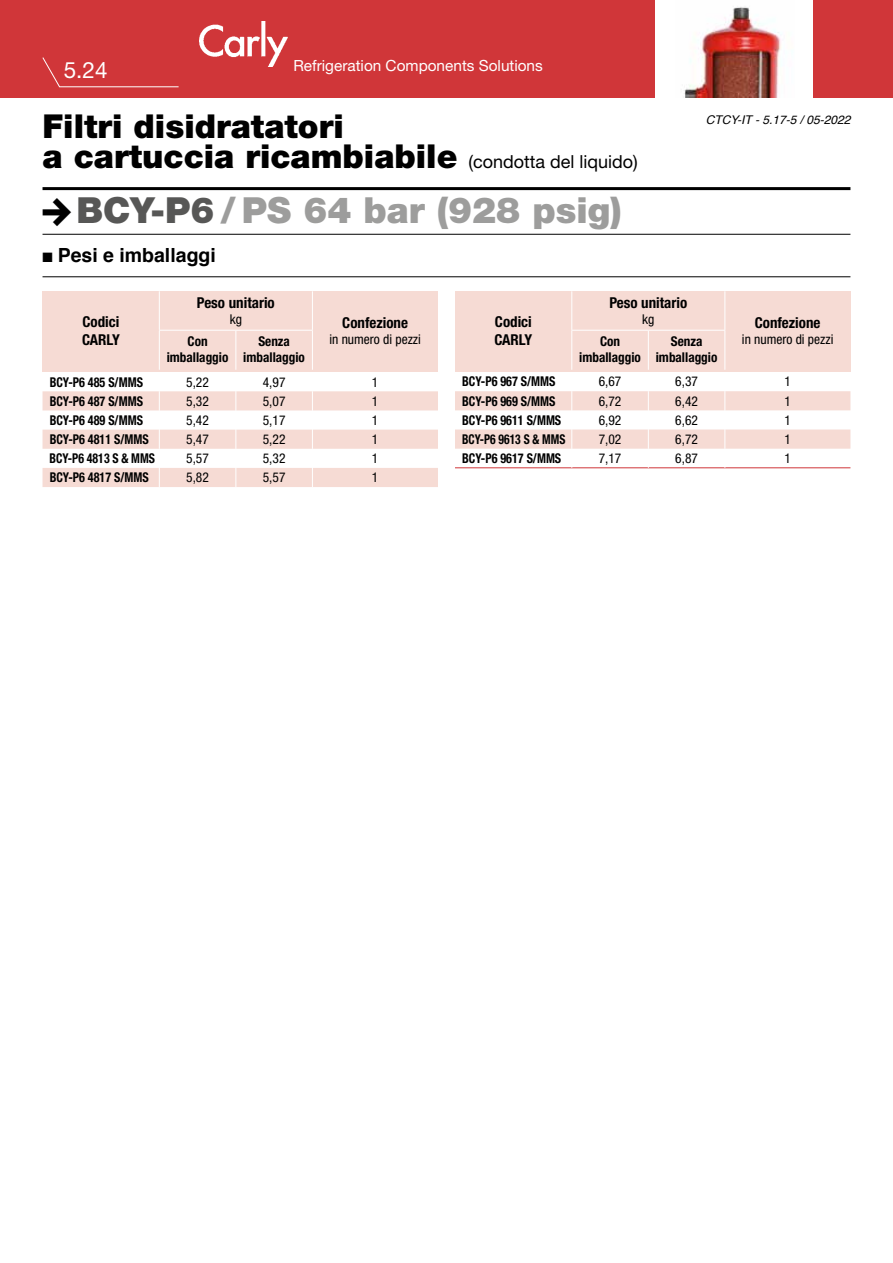
<style>
.page{position:relative;width:893px;height:1263px;background:#fff}
.page>*{position:absolute;margin:0;border:0;box-sizing:border-box;transform-origin:0 0}
.t1{font:900 36px "Helvetica Neue LT Pro";color:#9d9d9c}
.t2{font:900 33px/30px "Helvetica Neue LT Pro";color:#000}
.t3{font:22.5px "Helvetica Neue LT Pro";color:#fff}
.t4{font:700 19.5px "Helvetica";color:#000}
.t5{font:15.3px "Helvetica Neue LT Pro";color:#fff}
.t6{font:700 condensed 15px/18px "Helvetica Neue LT Pro";color:#000}
.t7{font:condensed 13.5px "Helvetica Neue LT Pro";color:#000}
.t8{font:700 condensed 13.5px "Helvetica Neue LT Pro";color:#000;scale:.9 1}
.t9{font:700 condensed 13.5px/16.2px "Helvetica Neue LT Pro";color:#000;text-align:center}
.t10{font:700 condensed 13.5px "Helvetica Neue LT Pro";color:#000;scale:.88 1}
.t11{font:700 condensed 13.5px "Helvetica Neue LT Pro";color:#000;scale:.86 1}
.t12{font:italic 12px "Helvetica";color:#000}
.s1{font-weight:400;font-size:18px}
.s2{color:#575756}
</style>
<div class="page">
<div style="left:0;top:0;width:893px;height:98px;background:#d03639"></div>
<div style="left:43px;top:291px;width:395px;height:81px;background:#f6dbd4"></div>
<div style="left:455px;top:291px;width:395px;height:81px;background:#f6dbd4"></div>
<img style="left:200px;top:21px;width:87px;height:45px">
<svg style="left:42px;top:57px;width:137px;height:31px"></svg>
<div style="left:655px;top:0;width:157px;height:99px;background:#fff"></div>
<img style="left:684px;top:7px;width:97px;height:91px">
<hr style="left:43px;top:187px;width:807px;height:3px;background:#000">
<hr style="left:43px;top:234px;width:807px;height:1px;background:#000">
<hr style="left:43px;top:276px;width:807px;height:1px;background:#000">
<svg style="left:43px;top:391px;width:395px;height:96px"></svg>
<svg style="left:455px;top:391px;width:395px;height:77px"></svg>
<hr style="left:159px;top:291px;width:1px;height:39px;background:#fff">
<hr style="left:312px;top:291px;width:1px;height:39px;background:#fff">
<hr style="left:159px;top:330px;width:77px;height:1px;background:#fff">
<hr style="left:236px;top:330px;width:77px;height:1px;background:#fff">
<hr style="left:159px;top:331px;width:1px;height:39px;background:#fff">
<hr style="left:235px;top:331px;width:1px;height:39px;background:#fff">
<hr style="left:312px;top:331px;width:1px;height:39px;background:#fff">
<hr style="left:571px;top:291px;width:1px;height:39px;background:#fff">
<hr style="left:724px;top:291px;width:1px;height:39px;background:#fff">
<hr style="left:571px;top:330px;width:77px;height:1px;background:#fff">
<hr style="left:648px;top:330px;width:77px;height:1px;background:#fff">
<hr style="left:571px;top:331px;width:1px;height:39px;background:#fff">
<hr style="left:648px;top:331px;width:1px;height:39px;background:#fff">
<hr style="left:724px;top:331px;width:1px;height:39px;background:#fff">
<h3 class="t3" style="left:64px;top:56px;width:45px">5.24</h3>
<p class="t5" style="left:293px;top:56px;width:251px">Refrigeration Components Solutions</p>
<h2 class="t2" style="left:43px;top:111px;width:597px">Filtri disidratatori<br>a cartuccia ricambiabile <span class="s1">(condotta del liquido)</span></h2>
<h1 class="t1" style="left:77px;top:188px;width:547px"><span class="s2">BCY-P6</span> / PS 64 bar (928 psig)</h1>
<h3 class="t4" style="left:43px;top:240px;width:175px">■ Pesi e imballaggi</h3>
<p class="t12" style="left:706px;top:110px;width:146px">CTCY-IT - 5.17-5 / 05-2022</p>
<p class="t6" style="left:82px;top:313px;width:39px">Codici<br>CARLY</p>
<p class="t6" style="left:197px;top:294px;width:79px">Peso unitario</p>
<p class="t7" style="left:230px;top:311px;width:14px">kg</p>
<p class="t6" style="left:342px;top:313px;width:67px">Confezione</p>
<p class="t9" style="left:188px;top:333px;width:22px">Con</p>
<p class="t7" style="left:329px;top:331px;width:93px">in numero di pezzi</p>
<p class="t9" style="left:167px;top:349px;width:63px">imballaggio</p>
<p class="t9" style="left:243px;top:333px;width:63px">Senza imballaggio</p>
<p class="t8" style="left:50px;top:374px;width:105px">BCY-P6 485 S/MMS</p>
<p class="t7" style="left:186px;top:374px;width:24px">5,22</p>
<p class="t7" style="left:263px;top:374px;width:24px">4,97</p>
<p class="t7" style="left:372px;top:374px;width:8px">1</p>
<p class="t8" style="left:50px;top:393px;width:105px">BCY-P6 487 S/MMS</p>
<p class="t7" style="left:186px;top:393px;width:24px">5,32</p>
<p class="t7" style="left:263px;top:393px;width:24px">5,07</p>
<p class="t7" style="left:372px;top:393px;width:8px">1</p>
<p class="t8" style="left:50px;top:412px;width:105px">BCY-P6 489 S/MMS</p>
<p class="t7" style="left:186px;top:412px;width:24px">5,42</p>
<p class="t7" style="left:263px;top:412px;width:24px">5,17</p>
<p class="t7" style="left:372px;top:412px;width:8px">1</p>
<p class="t8" style="left:50px;top:431px;width:112px">BCY-P6 4811 S/MMS</p>
<p class="t7" style="left:186px;top:431px;width:24px">5,47</p>
<p class="t7" style="left:263px;top:431px;width:24px">5,22</p>
<p class="t7" style="left:372px;top:431px;width:8px">1</p>
<p class="t10" style="left:50px;top:450px;width:121px">BCY-P6 4813 S &amp; MMS</p>
<p class="t7" style="left:186px;top:450px;width:24px">5,57</p>
<p class="t7" style="left:263px;top:450px;width:24px">5,32</p>
<p class="t7" style="left:372px;top:450px;width:8px">1</p>
<p class="t8" style="left:50px;top:469px;width:112px">BCY-P6 4817 S/MMS</p>
<p class="t7" style="left:186px;top:470px;width:24px">5,82</p>
<p class="t7" style="left:263px;top:470px;width:24px">5,57</p>
<p class="t7" style="left:372px;top:470px;width:8px">1</p>
<p class="t6" style="left:494px;top:313px;width:39px">Codici<br>CARLY</p>
<p class="t6" style="left:609px;top:294px;width:79px">Peso unitario</p>
<p class="t7" style="left:642px;top:311px;width:14px">kg</p>
<p class="t6" style="left:755px;top:313px;width:67px">Confezione</p>
<p class="t9" style="left:600px;top:333px;width:22px">Con</p>
<p class="t7" style="left:742px;top:331px;width:93px">in numero di pezzi</p>
<p class="t9" style="left:579px;top:349px;width:63px">imballaggio</p>
<p class="t9" style="left:656px;top:333px;width:63px">Senza imballaggio</p>
<p class="t8" style="left:462px;top:374px;width:105px">BCY-P6 967 S/MMS</p>
<p class="t7" style="left:599px;top:374px;width:24px">6,67</p>
<p class="t7" style="left:675px;top:374px;width:24px">6,37</p>
<p class="t7" style="left:784px;top:374px;width:8px">1</p>
<p class="t8" style="left:462px;top:393px;width:105px">BCY-P6 969 S/MMS</p>
<p class="t7" style="left:599px;top:393px;width:24px">6,72</p>
<p class="t7" style="left:675px;top:393px;width:24px">6,42</p>
<p class="t7" style="left:784px;top:393px;width:8px">1</p>
<p class="t8" style="left:462px;top:412px;width:112px">BCY-P6 9611 S/MMS</p>
<p class="t7" style="left:599px;top:412px;width:24px">6,92</p>
<p class="t7" style="left:675px;top:412px;width:24px">6,62</p>
<p class="t7" style="left:784px;top:412px;width:8px">1</p>
<p class="t11" style="left:462px;top:431px;width:122px">BCY-P6 9613 S &amp; MMS</p>
<p class="t7" style="left:599px;top:431px;width:24px">7,02</p>
<p class="t7" style="left:675px;top:431px;width:24px">6,72</p>
<p class="t7" style="left:784px;top:431px;width:8px">1</p>
<p class="t8" style="left:462px;top:450px;width:112px">BCY-P6 9617 S/MMS</p>
<p class="t7" style="left:599px;top:450px;width:24px">7,17</p>
<p class="t7" style="left:675px;top:450px;width:24px">6,87</p>
<p class="t7" style="left:784px;top:450px;width:8px">1</p>
</div>
